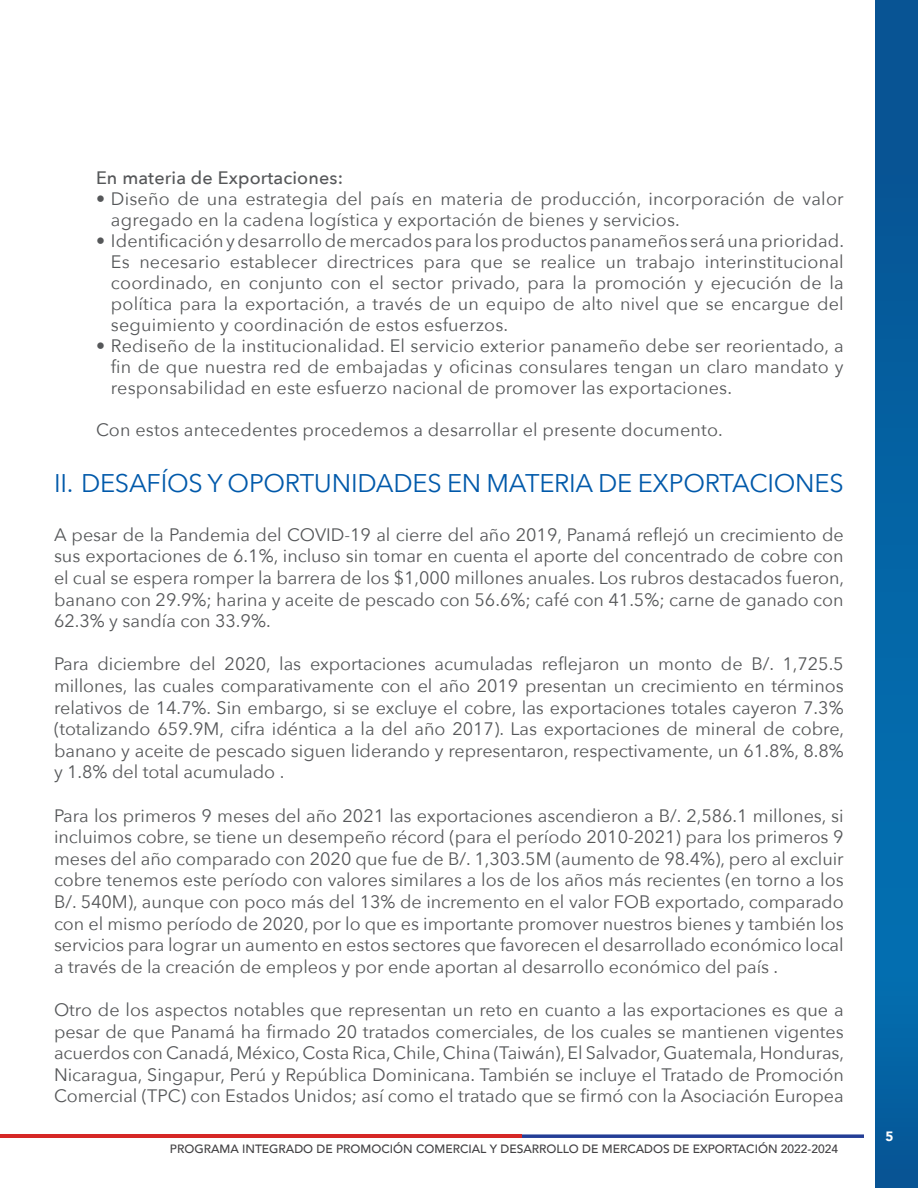
<style>
.page{position:relative;width:918px;height:1188px;background:#fff}
.page>*{position:absolute;margin:0;border:0;box-sizing:border-box;transform-origin:0 0}
.t1{font:25.5px "Avenir Next";letter-spacing:-.01em;color:#0059aa}
.t2{font:18px/21.6px "Avenir Next";letter-spacing:.01em;color:#555759;text-align:justify}
.t3{font:500 18px "Avenir Next";letter-spacing:.01em;color:#555759}
.t4{font:900 13.5px "Avenir";color:#fff}
.t5{font:500 12px "Avenir";color:#414042}
</style>
<div class="page">
<svg style="left:875px;top:0;width:43px;height:1188px;background:#0461a2"></svg>
<svg style="left:522px;top:1134px;width:342px;height:4px"></svg>
<hr style="left:0;top:1134px;width:522px;height:4px;background:#d62726">
<p class="t3" style="left:96px;top:163px;width:249px">En materia de Exportaciones:</p>
<p class="t2" style="left:111px;top:188px;width:734px;line-height:21px;text-indent:-15px">• Diseño de una estrategia del país en materia de producción, incorporación de valor agregado en la cadena logística y exportación de bienes y servicios.</p>
<p class="t2" style="left:111px;top:230px;width:735px;line-height:21px;text-indent:-15px">• Identificación y desarrollo de mercados para los productos panameños será una prioridad.<br>Es necesario establecer directrices para que se realice un trabajo interinstitucional coordinado, en conjunto con el sector privado, para la promoción y ejecución de la política para la exportación, a través de un equipo de alto nivel que se encargue del seguimiento y coordinación de estos esfuerzos.</p>
<p class="t2" style="left:111px;top:335px;width:734px;line-height:21px;text-indent:-15px">• Rediseño de la institucionalidad. El servicio exterior panameño debe ser reorientado, a fin de que nuestra red de embajadas y oficinas consulares tengan un claro mandato y responsabilidad en este esfuerzo nacional de promover las exportaciones.</p>
<p class="t2" style="left:96px;top:419px;width:628px">Con estos antecedentes procedemos a desarrollar el presente documento.</p>
<h1 class="t1" style="left:54px;top:462px;width:791px">II. DESAFÍOS Y OPORTUNIDADES EN MATERIA DE EXPORTACIONES</h1>
<p class="t2" style="left:54px;top:523px;width:792px">A pesar de la Pandemia del COVID-19 al cierre del año 2019, Panamá reflejó un crecimiento de sus exportaciones de 6.1%, incluso sin tomar en cuenta el aporte del concentrado de cobre con el cual se espera romper la barrera de los $1,000 millones anuales. Los rubros destacados fueron, banano con 29.9%; harina y aceite de pescado con 56.6%; café con 41.5%; carne de ganado con 62.3% y sandía con 33.9%.</p>
<p class="t2" style="left:54px;top:652px;width:792px">Para diciembre del 2020, las exportaciones acumuladas reflejaron un monto de B/. 1,725.5 millones, las cuales comparativamente con el año 2019 presentan un crecimiento en términos relativos de 14.7%. Sin embargo, si se excluye el cobre, las exportaciones totales cayeron 7.3% (totalizando 659.9M, cifra idéntica a la del año 2017). Las exportaciones de mineral de cobre, banano y aceite de pescado siguen liderando y representaron, respectivamente, un 61.8%, 8.8% y 1.8% del total acumulado .</p>
<p class="t2" style="left:54px;top:804px;width:791px">Para los primeros 9 meses del año 2021 las exportaciones ascendieron a B/. 2,586.1 millones, si incluimos cobre, se tiene un desempeño récord (para el período 2010-2021) para los primeros 9 meses del año comparado con 2020 que fue de B/. 1,303.5M (aumento de 98.4%), pero al excluir cobre tenemos este período con valores similares a los de los años más recientes (en torno a los B/. 540M), aunque con poco más del 13% de incremento en el valor FOB exportado, comparado con el mismo período de 2020, por lo que es importante promover nuestros bienes y también los servicios para lograr un aumento en estos sectores que favorecen el desarrollado económico local a través de la creación de empleos y por ende aportan al desarrollo económico del país .</p>
<p class="t2" style="left:54px;top:998px;width:792px">Otro de los aspectos notables que representan un reto en cuanto a las exportaciones es que a pesar de que Panamá ha firmado 20 tratados comerciales, de los cuales se mantienen vigentes acuerdos con Canadá, México, Costa Rica, Chile, China (Taiwán), El Salvador, Guatemala, Honduras, Nicaragua, Singapur, Perú y República Dominicana. También se incluye el Tratado de Promoción Comercial (TPC) con Estados Unidos; así como el tratado que se firmó con la Asociación Europea</p>
<p class="t5" style="left:170px;top:1138px;width:670px">PROGRAMA INTEGRADO DE PROMOCIÓN COMERCIAL Y DESARROLLO DE MERCADOS DE EXPORTACIÓN 2022-2024</p>
<p class="t4" style="left:886px;top:1125px;width:9px">5</p>
</div>
